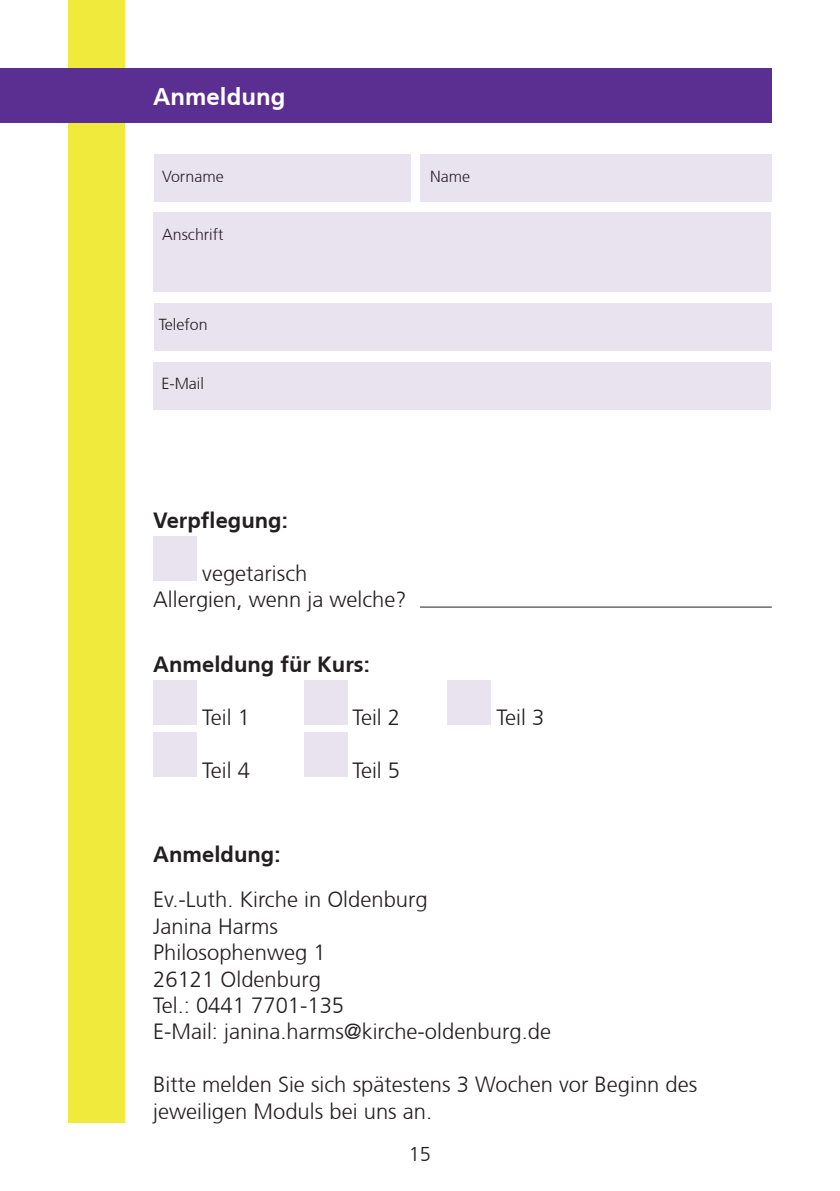
<style>
.page{position:relative;width:840px;height:1191px;background:#fff}
.page>*{position:absolute;margin:0;border:0;box-sizing:border-box;transform-origin:0 0}
.t1{font:700 24px "Frutiger CE";color:#fff}
.t2{font:300 22px/26.4px "Frutiger CE";color:#231f20}
.t3{font:700 22px "Frutiger CE";color:#231f20}
.t4{font:300 20px "Frutiger CE";color:#231f20}
.t5{font:300 16px "Frutiger CE";color:#231f20}
</style>
<div class="page">
<div style="left:68px;top:0;width:57px;height:1123px;background:#efea3b"></div>
<div style="left:0;top:68px;width:771px;height:55px;background:#5b2e91"></div>
<div style="left:154px;top:154px;width:257px;height:48px;background:#e9e3f0"></div>
<div style="left:420px;top:154px;width:351px;height:48px;background:#e9e3f0"></div>
<div style="left:153px;top:212px;width:617px;height:79px;background:#e9e3f0"></div>
<div style="left:154px;top:303px;width:617px;height:47px;background:#e9e3f0"></div>
<div style="left:153px;top:362px;width:617px;height:47px;background:#e9e3f0"></div>
<div style="left:153px;top:536px;width:44px;height:45px;background:#e9e3f0"></div>
<div style="left:153px;top:680px;width:44px;height:45px;background:#e9e3f0"></div>
<div style="left:304px;top:680px;width:44px;height:45px;background:#e9e3f0"></div>
<div style="left:447px;top:680px;width:44px;height:45px;background:#e9e3f0"></div>
<div style="left:153px;top:732px;width:44px;height:45px;background:#e9e3f0"></div>
<div style="left:304px;top:732px;width:44px;height:45px;background:#e9e3f0"></div>
<hr style="left:420px;top:607px;width:351px;height:1px;background:#231f20">
<p class="t1" style="left:153px;top:82px;width:133px">Anmeldung</p>
<p class="t5" style="left:162px;top:167px;width:63px">Vorname</p>
<p class="t5" style="left:430px;top:167px;width:41px">Name</p>
<p class="t5" style="left:162px;top:225px;width:63px">Anschrift</p>
<p class="t5" style="left:159px;top:315px;width:50px">Telefon</p>
<p class="t5" style="left:161px;top:374px;width:44px">E-Mail</p>
<p class="t3" style="left:153px;top:507px;width:136px">Verpflegung:</p>
<p class="t2" style="left:153px;top:560px;width:255px;text-indent:49px">vegetarisch<br>Allergien, wenn ja welche?</p>
<p class="t3" style="left:153px;top:651px;width:218px">Anmeldung für Kurs:</p>
<p class="t2" style="left:202px;top:704px;width:49px">Teil 1</p>
<p class="t2" style="left:352px;top:704px;width:49px">Teil 2</p>
<p class="t2" style="left:496px;top:704px;width:49px">Teil 3</p>
<p class="t2" style="left:202px;top:756px;width:49px">Teil 4</p>
<p class="t2" style="left:352px;top:756px;width:49px">Teil 5</p>
<p class="t3" style="left:153px;top:841px;width:129px">Anmeldung:</p>
<p class="t2" style="left:153px;top:886px;width:399px">Ev.-Luth. Kirche in Oldenburg<br>Janina Harms<br>Philosophenweg 1<br>26121 Oldenburg<br>Tel.: 0441 7701-135<br>E-Mail: janina.harms@kirche-oldenburg.de</p>
<p class="t2" style="left:153px;top:1071px;width:545px">Bitte melden Sie sich spätestens 3 Wochen vor Beginn des jeweiligen Moduls bei uns an.</p>
<p class="t4" style="left:408px;top:1142px;width:24px">15</p>
</div>
